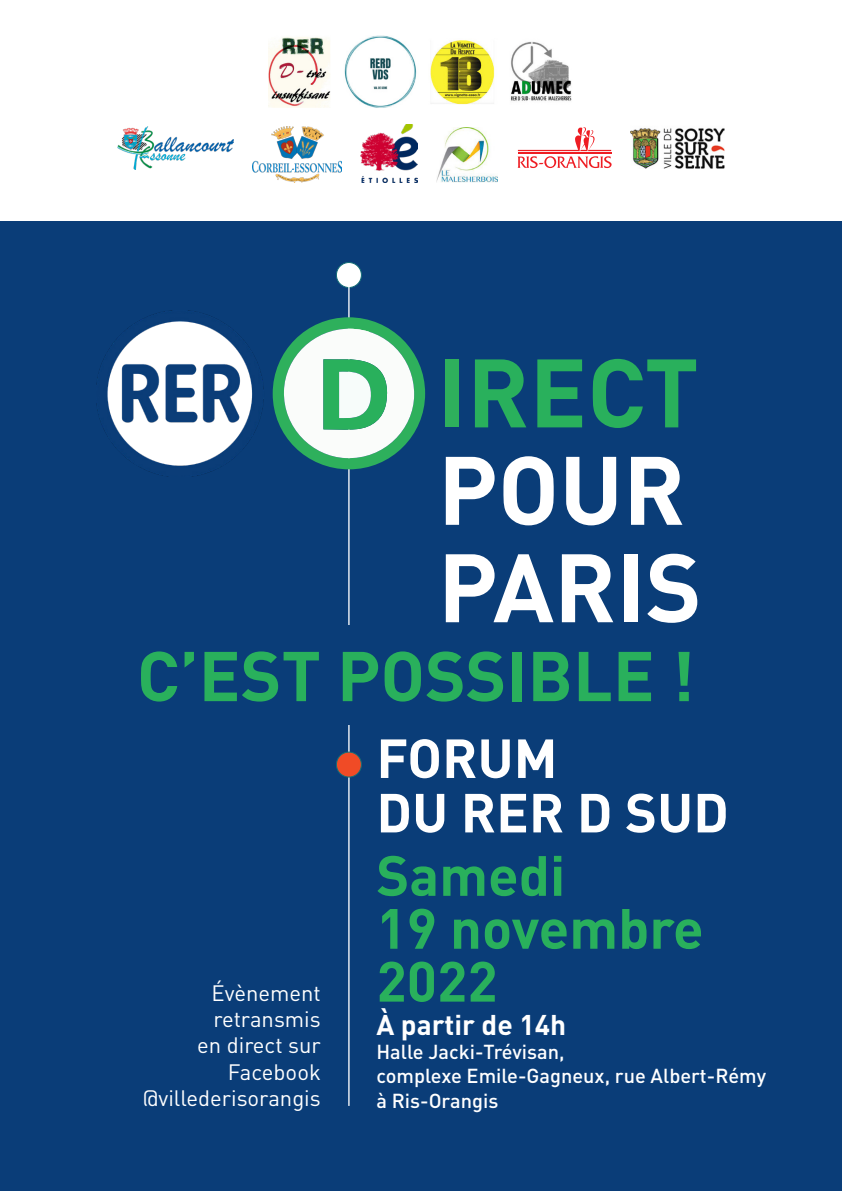
<style>
.page{position:relative;width:842px;height:1191px;background:#fff}
.page>*{position:absolute;margin:0;border:0;box-sizing:border-box;transform-origin:0 0}
.t1{font:700 95.4px "DIN";color:#fff}
.t2{font:700 95.4px "DIN";color:#29b05c}
.t3{font:700 69.2px "DIN";color:#29b05c}
.t4{font:700 55.8px/52.8px "DIN";color:#29b05c}
.t5{font:700 54.2px "DIN";color:#fff}
.t6{font:700 28.2px "DIN";color:#fff}
.t7{font:22px/26.4px "DIN";color:#fff;text-align:right}
.t8{font:500 20px/24px "DIN";color:#fff}
.s1{color:#2eb05c}
</style>
<div class="page">
<div style="left:0;top:221px;width:842px;height:970px;background:#0a3d78"></div>
<div style="left:336px;top:262px;width:25px;height:25px;background:#fff;border-radius:50%"></div>
<div style="left:336px;top:262px;width:26px;height:26px;border:1px solid #136e77;border-radius:50%"></div>
<hr style="left:348px;top:275px;width:2px;height:350px;background:#fff">
<hr style="left:348px;top:725px;width:2px;height:381px;background:#fff">
<svg style="left:273px;top:317px;width:152px;height:152px"></svg>
<div style="left:336px;top:752px;width:25px;height:25px;background:#f04b26;border-radius:50%"></div>
<div style="left:336px;top:752px;width:26px;height:25px;border:1px solid #136e77;border-radius:50%"></div>
<img style="left:268px;top:35px;width:304px;height:73px">
<svg style="left:517px;top:127px;width:95px;height:41px"></svg>
<img style="left:630px;top:128px;width:94px;height:40px">
<img style="left:361px;top:125px;width:57px;height:57px">
<img style="left:253px;top:126px;width:88px;height:56px">
<img style="left:118px;top:126px;width:115px;height:44px">
<img style="left:436px;top:127px;width:61px;height:56px">
<img style="left:97px;top:310px;width:167px;height:167px">
<p class="t2" style="left:438px;top:330px;width:263px"><span class="s1">I</span>RECT</p>
<p class="t1" style="left:438px;top:428px;width:249px">POUR</p>
<p class="t1" style="left:438px;top:525px;width:265px">PARIS</p>
<p class="t3" style="left:137px;top:631px;width:559px">C’EST POSSIBLE !</p>
<p class="t5" style="left:376px;top:723px;width:183px">FORUM</p>
<p class="t5" style="left:376px;top:777px;width:354px">DU RER D SUD</p>
<p class="t4" style="left:376px;top:847px;width:329px">Samedi<br>19 novembre<br>2022</p>
<p class="t6" style="left:376px;top:1006px;width:191px">À partir de 14h</p>
<p class="t8" style="left:376px;top:1039px;width:391px">Halle Jacki-Trévisan,<br>complexe Emile-Gagneux, rue Albert-Rémy à Ris-Orangis</p>
<p class="t7" style="left:211px;top:979px;width:111px">Évènement</p>
<p class="t7" style="left:213px;top:1005px;width:109px">retransmis</p>
<p class="t7" style="left:197px;top:1031px;width:125px">en direct sur</p>
<p class="t7" style="left:143px;top:1058px;width:179px">Facebook @villederisorangis</p>
</div>
